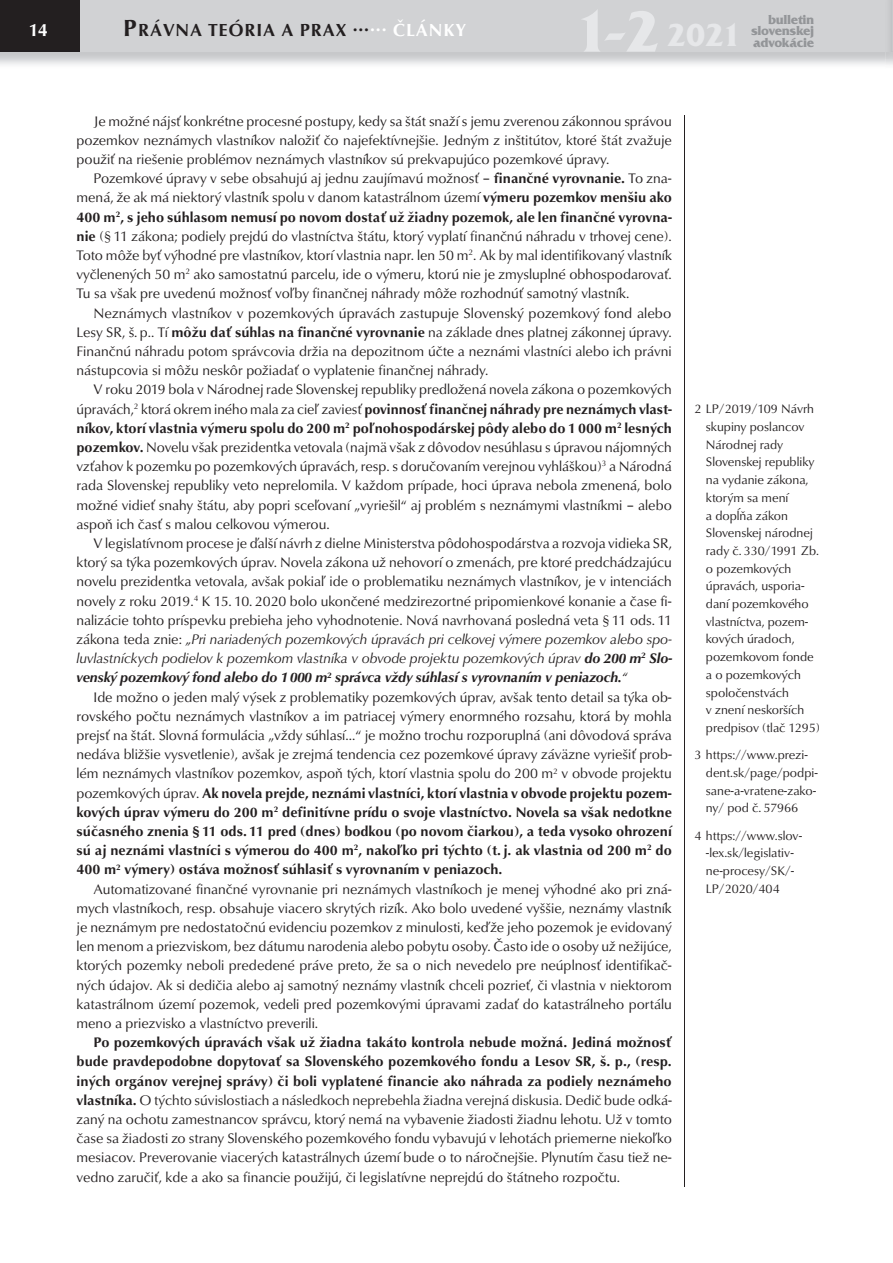
<style>
.page{position:relative;width:893px;height:1263px;background:#fff}
.page>*{position:absolute;margin:0;border:0;box-sizing:border-box;transform-origin:0 0}
.t1{font:700 33px "Friz Qua Itc TEE";color:#e6e7e9}
.t2{font:700 18px "URW Classico TEE";letter-spacing:.05em;color:#231f20}
.t3{font:700 18px "URW Classico TEE";color:#fff}
.t4{font:14.25px/19.2px "URW Classico TEE";color:#231f20;text-align:justify}
.t5{font:700 13.5px/11.2px "Friz Qua Itc TEE";letter-spacing:-.025em;color:#939598;text-align:justify}
.t6{font:12.75px/17.7px "URW Classico TEE";color:#231f20}
.s1{font-size:24px}
.s2{color:#fff}
.s3{font-size:60px}
.s4{font-weight:700}
.s5{font-style:italic}
.s6{font-weight:700;font-style:italic}
</style>
<div class="page">
<div style="left:0;top:0;width:893px;height:52px;background:#d1d2d4"></div>
<div style="left:0;top:0;width:79px;height:52px;background:#231f20"></div>
<hr style="left:684px;top:115px;width:1px;height:1071px;background:#231f20">
<p class="t2" style="left:123px;top:22px;width:345px"><span class="s1">P</span>RÁVNA TEÓRIA A PRAX ...<sup>...</sup> <span class="s2">ČLÁNKY</span></p>
<h1 class="t1" style="left:574px;top:23px;width:169px"><span class="s3">1-2</span> 2021</h1>
<p class="t3" style="left:29px;top:22px;width:20px">14</p>
<p class="t5" style="left:751px;top:15px;width:65px;text-indent:17px">bulletin slovenskej advokácie</p>
<p class="t4" style="left:77px;top:113px;width:597px;text-indent:17px">Je možné nájsť konkrétne procesné postupy, kedy sa štát snaží s jemu zverenou zákonnou správou pozemkov neznámych vlastníkov naložiť čo najefektívnejšie. Jedným z inštitútov, ktoré štát zvažuje použiť na riešenie problémov neznámych vlastníkov sú prekvapujúco pozemkové úpravy.</p>
<p class="t4" style="left:77px;top:170px;width:597px;text-indent:17px">Pozemkové úpravy v sebe obsahujú aj jednu zaujímavú možnosť – <span class="s4">finančné vyrovnanie.</span> To zna&shy;mená, že ak má niektorý vlastník spolu v danom katastrálnom území <span class="s4">výmeru pozemkov menšiu ako 400 m</span><sup>2</sup><span class="s4">, s jeho súhlasom nemusí po novom dostať už žiadny pozemok, ale len finančné vyrovna&shy;nie</span> (§ 11 zákona; podiely prejdú do vlastníctva štátu, ktorý vyplatí finančnú náhradu v trhovej cene).<br>Toto môže byť výhodné pre vlastníkov, ktorí vlastnia napr. len 50 m<sup>2</sup>. Ak by mal identifikovaný vlastník vyčlenených 50 m<sup>2</sup> ako samostatnú parcelu, ide o výmeru, ktorú nie je zmysluplné obhospodarovať.<br>Tu sa však pre uvedenú možnosť voľby finančnej náhrady môže rozhodnúť samotný vlastník.</p>
<p class="t4" style="left:77px;top:305px;width:597px;text-indent:17px">Neznámych vlastníkov v pozemkových úpravách zastupuje Slovenský pozemkový fond alebo Lesy SR, š. p.. Tí <span class="s4">môžu dať súhlas na finančné vyrovnanie</span> na základe dnes platnej zákonnej úpravy.<br>Finančnú náhradu potom správcovia držia na depozitnom účte a neznámi vlastníci alebo ich právni nástupcovia si môžu neskôr požiadať o vyplatenie finančnej náhrady.</p>
<p class="t4" style="left:77px;top:381px;width:597px;text-indent:17px">V roku 2019 bola v Národnej rade Slovenskej republiky predložená novela zákona o pozemkových úpravách,<sup>2</sup> ktorá okrem iného mala za cieľ zaviesť <span class="s4">povinnosť finančnej náhrady pre neznámych vlast&shy;níkov, ktorí vlastnia výmeru spolu do 200 m</span><sup>2</sup> <span class="s4">poľnohospodárskej pôdy alebo do 1 000 m</span><sup>2</sup> <span class="s4">lesných pozemkov.</span> Novelu však prezidentka vetovala (najmä však z dôvodov nesúhlasu s úpravou nájomných vzťahov k pozemku po pozemkových úpravách, resp. s doručovaním verejnou vyhláškou)<sup>3</sup> a Národná rada Slovenskej republiky veto neprelomila. V každom prípade, hoci úprava nebola zmenená, bolo možné vidieť snahy štátu, aby popri sceľovaní „vyriešil“ aj problém s neznámymi vlastníkmi – alebo aspoň ich časť s malou celkovou výmerou.</p>
<p class="t4" style="left:77px;top:535px;width:597px;text-indent:17px">V legislatívnom procese je ďalší návrh z dielne Ministerstva pôdohospodárstva a rozvoja vidieka SR, ktorý sa týka pozemkových úprav. Novela zákona už nehovorí o zmenách, pre ktoré predchádzajúcu novelu prezidentka vetovala, avšak pokiaľ ide o problematiku neznámych vlastníkov, je v intenciách novely z roku 2019.<sup>4</sup> K 15. 10. 2020 bolo ukončené medzirezortné pripomienkové konanie a čase fi&shy;nalizácie tohto príspevku prebieha jeho vyhodnotenie. Nová navrhovaná posledná veta § 11 ods. 11 zákona teda znie: <span class="s5">„Pri nariadených pozemkových úpravách pri celkovej výmere pozemkov alebo spo&shy;luvlastníckych podielov k pozemkom vlastníka v obvode projektu pozemkových úprav</span> <span class="s6">do 200 m</span><sup>2</sup> <span class="s6">Slo&shy;venský pozemkový fond alebo do 1 000 m</span><sup>2</sup> <span class="s6">správca vždy súhlasí s vyrovnaním v peniazoch.</span><span class="s5">“</span></p>
<p class="t4" style="left:77px;top:689px;width:597px;text-indent:17px">Ide možno o jeden malý výsek z problematiky pozemkových úprav, avšak tento detail sa týka ob&shy;rovského počtu neznámych vlastníkov a im patriacej výmery enormného rozsahu, ktorá by mohla prejsť na štát. Slovná formulácia „vždy súhlasí...“ je možno trochu rozporuplná (ani dôvodová správa nedáva bližšie vysvetlenie), avšak je zrejmá tendencia cez pozemkové úpravy záväzne vyriešiť prob&shy;lém neznámych vlastníkov pozemkov, aspoň tých, ktorí vlastnia spolu do 200 m<sup>2</sup> v obvode projektu pozemkových úprav. <span class="s4">Ak novela prejde, neznámi vlastníci, ktorí vlastnia v obvode projektu pozem&shy;kových úprav výmeru do 200 m</span><sup>2</sup> <span class="s4">definitívne prídu o svoje vlastníctvo. Novela sa však nedotkne súčasného znenia § 11 ods. 11 pred (dnes) bodkou (po novom čiarkou), a teda vysoko ohrození sú aj neznámi vlastníci s výmerou do 400 m</span><sup>2</sup><span class="s4">, nakoľko pri týchto (t. j. ak vlastnia od 200 m</span><sup>2</sup> <span class="s4">do 400 m</span><sup>2</sup> <span class="s4">výmery) ostáva možnosť súhlasiť s vyrovnaním v peniazoch.</span></p>
<p class="t4" style="left:77px;top:881px;width:597px;text-indent:17px">Automatizované finančné vyrovnanie pri neznámych vlastníkoch je menej výhodné ako pri zná&shy;mych vlastníkoch, resp. obsahuje viacero skrytých rizík. Ako bolo uvedené vyššie, neznámy vlastník je neznámym pre nedostatočnú evidenciu pozemkov z minulosti, keďže jeho pozemok je evidovaný len menom a priezviskom, bez dátumu narodenia alebo pobytu osoby. Často ide o osoby už nežijúce, ktorých pozemky neboli prededené práve preto, že sa o nich nevedelo pre neúplnosť identifikač&shy;ných údajov. Ak si dedičia alebo aj samotný neznámy vlastník chceli pozrieť, či vlastnia v niektorom katastrálnom území pozemok, vedeli pred pozemkovými úpravami zadať do katastrálneho portálu meno a priezvisko a vlastníctvo preverili.</p>
<p class="t4" style="left:77px;top:1034px;width:597px;text-indent:17px"><span class="s4">Po pozemkových úpravách však už žiadna takáto kontrola nebude možná. Jediná možnosť bude pravdepodobne dopytovať sa Slovenského pozemkového fondu a Lesov SR, š. p., (resp. iných orgánov verejnej správy) či boli vyplatené financie ako náhrada za podiely neznámeho vlastníka.</span> O týchto súvislostiach a následkoch neprebehla žiadna verejná diskusia. Dedič bude odká&shy;zaný na ochotu zamestnancov správcu, ktorý nemá na vybavenie žiadosti žiadnu lehotu. Už v tomto čase sa žiadosti zo strany Slovenského pozemkového fondu vybavujú v lehotách priemerne niekoľko mesiacov. Preverovanie viacerých katastrálnych území bude o to náročnejšie. Plynutím času tiež ne&shy;vedno zaručiť, kde a ako sa financie použijú, či legislatívne neprejdú do štátneho rozpočtu.</p>
<p class="t6" style="left:706px;top:401px;width:116px;text-indent:-11px">2 LP/2019/109 Návrh skupiny poslancov<br>Národnej rady<br>Slovenskej republiky na vydanie zákona, ktorým sa mení<br>a dopĺňa zákon<br>Slovenskej národnej rady č. 330/1991 Zb. o pozemkových úpravách, usporia&shy;daní pozemkového vlastníctva, pozem&shy;kových úradoch, pozemkovom fonde a o pozemkových spoločenstvách<br>v znení neskorších predpisov (tlač 1295)</p>
<p class="t6" style="left:706px;top:747px;width:114px;text-indent:-11px">3 https://www.prezi&shy;dent.sk/page/podpi&shy;sane-a-vratene-zako&shy;ny/ pod č. 57966</p>
<p class="t6" style="left:706px;top:828px;width:98px;text-indent:-11px">4 https://www.slov--lex.sk/legislativ&shy;ne-procesy/SK/-<br>LP/2020/404</p>
</div>
